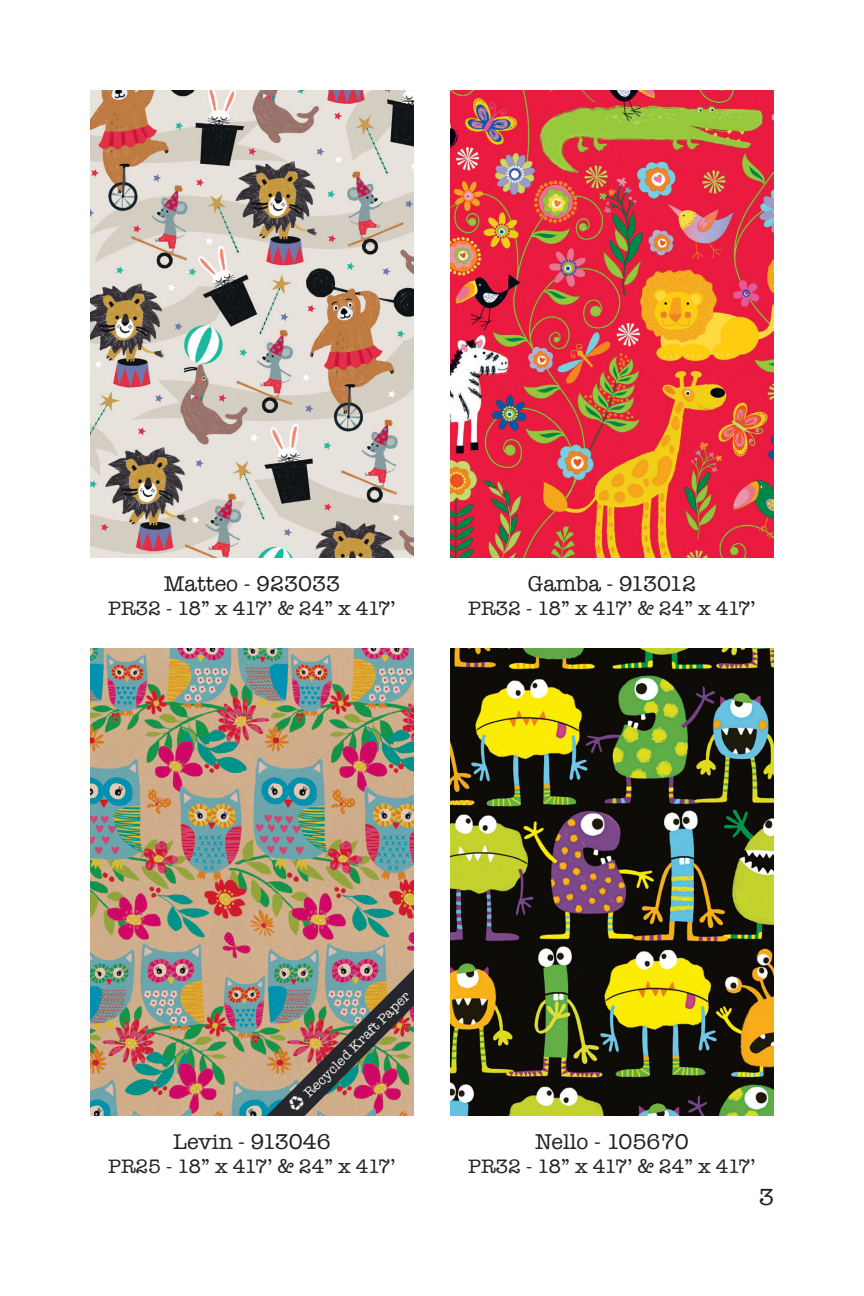
<style>
.page{position:relative;width:864px;height:1296px;background:#fff}
.page>*{position:absolute;margin:0;border:0;box-sizing:border-box;transform-origin:0 0}
.t1{font:24px "American Typewriter";color:#231f20}
.t2{font:22px "American Typewriter";color:#231f20}
.t3{font:20px "American Typewriter";letter-spacing:-.045em;color:#231f20}
.t4{font:14px "American Typewriter";color:#f2f1ec}
</style>
<div class="page">
<img style="left:450px;top:90px;width:324px;height:468px">
<img style="left:90px;top:90px;width:324px;height:468px">
<img style="left:90px;top:648px;width:324px;height:468px">
<img style="left:266px;top:969px;width:148px;height:147px">
<img style="left:450px;top:648px;width:324px;height:468px">
<p class="t2" style="left:164px;top:567px;width:178px">Matteo - 923033</p>
<p class="t3" style="left:108px;top:593px;width:289px">PR32 - 18” x 417’ &amp; 24” x 417’</p>
<p class="t2" style="left:528px;top:567px;width:170px">Gamba - 913012</p>
<p class="t3" style="left:468px;top:593px;width:289px">PR32 - 18” x 417’ &amp; 24” x 417’</p>
<p class="t4" style="left:284px;top:1102px;width:166px;rotate:-45deg">♻ Recycled Kraft Paper</p>
<p class="t2" style="left:173px;top:1125px;width:159px">Levin - 913046</p>
<p class="t3" style="left:108px;top:1151px;width:289px">PR25 - 18” x 417’ &amp; 24” x 417’</p>
<p class="t2" style="left:535px;top:1125px;width:155px">Nello - 105670</p>
<p class="t3" style="left:468px;top:1151px;width:289px">PR32 - 18” x 417’ &amp; 24” x 417’</p>
<p class="t1" style="left:759px;top:1178px;width:17px">3</p>
</div>
